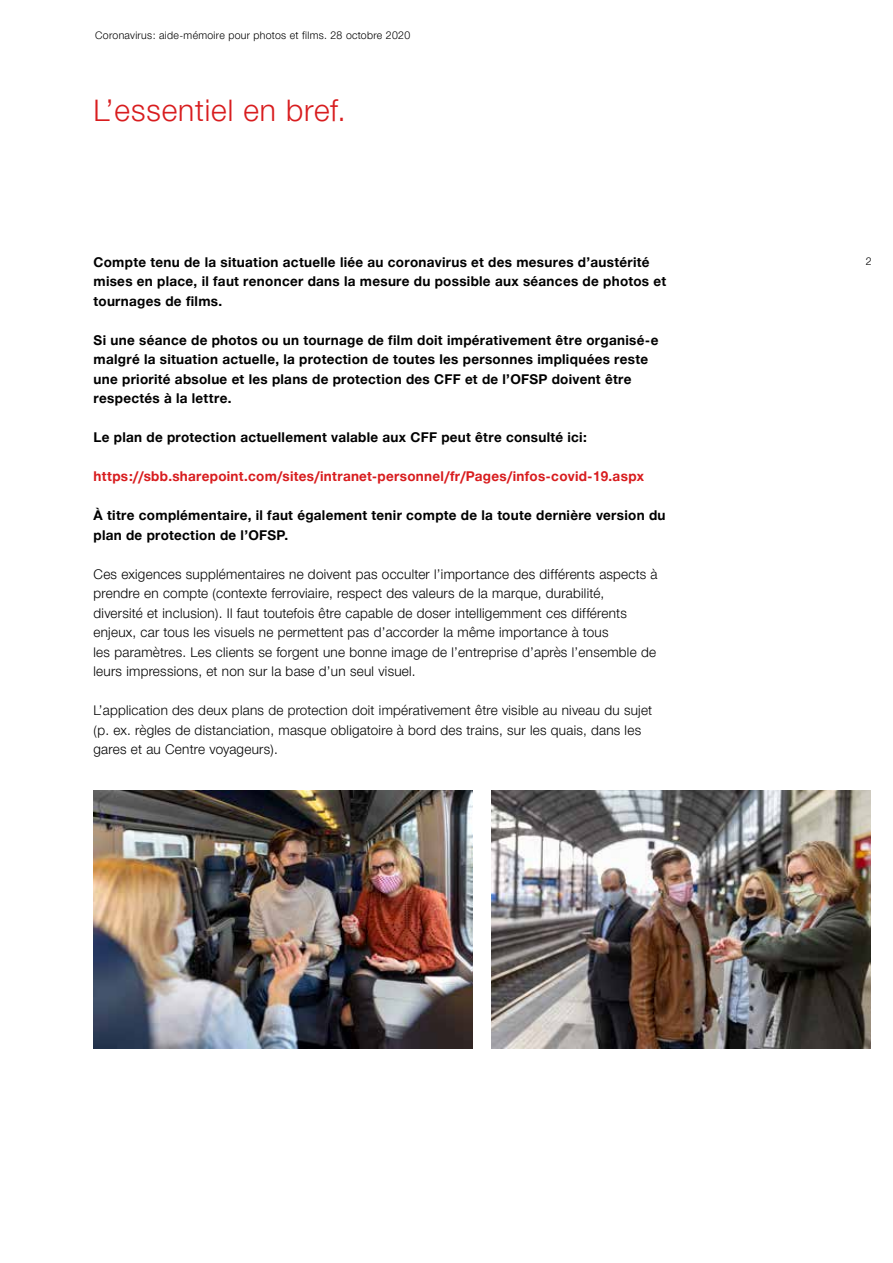
<style>
.page{position:relative;width:893px;height:1263px;background:#fff}
.page>*{position:absolute;margin:0;border:0;box-sizing:border-box;transform-origin:0 0}
.t1{font:300 30px "SBB";letter-spacing:.03em;color:#d81c1e}
.t2{font:300 13.5px/19.5px "SBB";letter-spacing:.02em;color:#000}
.t3{font:700 13.5px/19.5px "SBB";letter-spacing:.02em;color:#000}
.t4{font:700 13.5px "SBB";letter-spacing:.02em;color:#d81c1e}
.t5{font:300 10.5px "SBB";letter-spacing:.03em;color:#000}
</style>
<div class="page">
<img style="left:94px;top:791px;width:378px;height:257px">
<img style="left:492px;top:791px;width:379px;height:257px">
<p class="t5" style="left:95px;top:28px;width:316px">Coronavirus: aide-mémoire pour photos et films. 28 octobre 2020</p>
<h1 class="t1" style="left:94px;top:89px;width:254px">L’essentiel en bref.</h1>
<p class="t3" style="left:94px;top:252px;width:574px">Compte tenu de la situation actuelle liée au coronavirus et des mesures d’austérité mises en place, il faut renoncer dans la mesure du possible aux séances de photos et tournages de films.</p>
<p class="t3" style="left:94px;top:330px;width:566px">Si une séance de photos ou un tournage de film doit impérativement être organisé-e malgré la situation actuelle, la protection de toutes les personnes impliquées reste une priorité absolue et les plans de protection des CFF et de l’OFSP doivent être respectés à la lettre.</p>
<p class="t3" style="left:94px;top:427px;width:495px">Le plan de protection actuellement valable aux CFF peut être consulté ici:</p>
<p class="t4" style="left:94px;top:467px;width:552px">https://sbb.sharepoint.com/sites/intranet-personnel/fr/Pages/infos-covid-19.aspx</p>
<p class="t3" style="left:94px;top:505px;width:573px">À titre complémentaire, il faut également tenir compte de la toute dernière version du plan de protection de l’OFSP.</p>
<p class="t2" style="left:94px;top:564px;width:565px">Ces exigences supplémentaires ne doivent pas occulter l’importance des différents aspects à prendre en compte (contexte ferroviaire, respect des valeurs de la marque, durabilité,<br>diversité et inclusion). Il faut toutefois être capable de doser intelligemment ces différents enjeux, car tous les visuels ne permettent pas d’accorder la même importance à tous<br>les paramètres. Les clients se forgent une bonne image de l’entreprise d’après l’ensemble de leurs impressions, et non sur la base d’un seul visuel.</p>
<p class="t2" style="left:94px;top:700px;width:560px">L’application des deux plans de protection doit impérativement être visible au niveau du sujet (p. ex. règles de distanciation, masque obligatoire à bord des trains, sur les quais, dans les gares et au Centre voyageurs).</p>
<p class="t5" style="left:866px;top:253px;width:7px">2</p>
</div>
